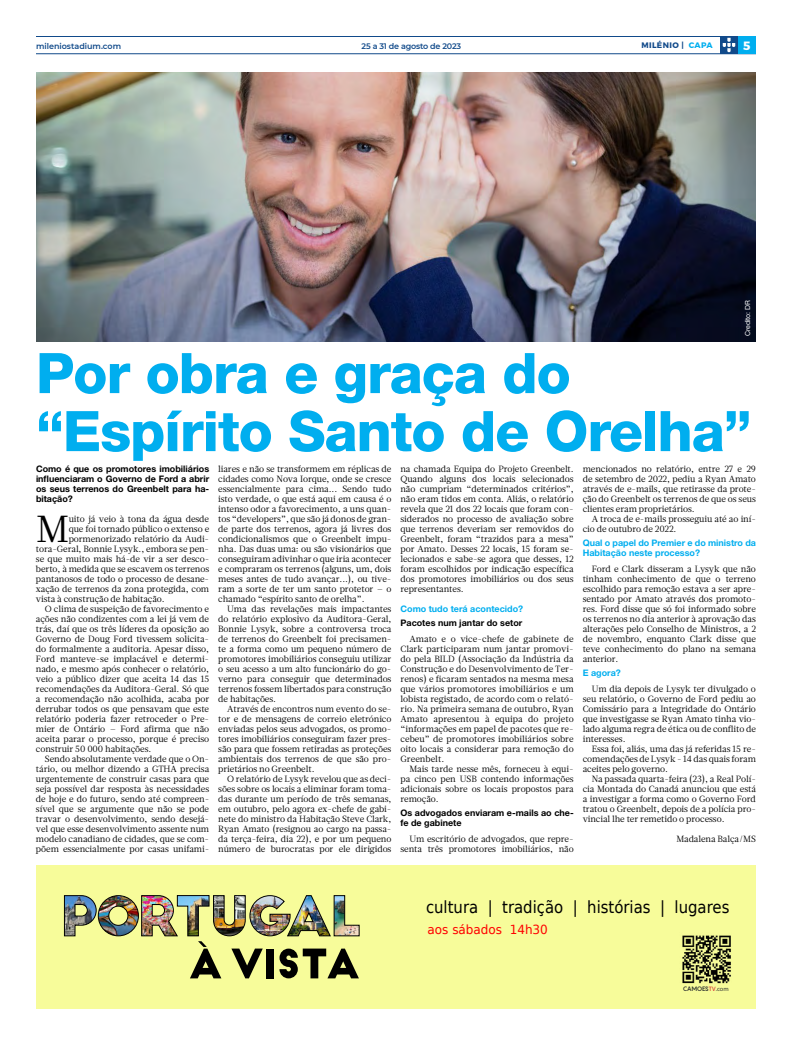
<style>
.page{position:relative;width:792px;height:1044px;background:#fff}
.page>*{position:absolute;margin:0;border:0;box-sizing:border-box;transform-origin:0 0}
.t1{font:800 56px/58px "Helvetica Neue LT Std";letter-spacing:-.02em;color:#00aeef}
.t2{font:37.6px "Glosa";color:#000}
.t3{font:16.7px "DejaVu Sans";color:#000;scale:.89 1}
.t4{font:12.6px "DejaVu Sans";color:#f00;scale:.96 1}
.t5{font:700 12px "Montserrat";color:#fff}
.t6{font:9px/10px "Glosa";letter-spacing:-.01em;color:#000;text-align:justify}
.t7{font:700 9px/10px "Helvetica Neue LT Std";color:#000;text-align:justify}
.t8{font:700 9px/10px "Helvetica Neue LT Std";color:#00aeef}
.t9{font:600 8px "Montserrat";letter-spacing:-.02em;color:#114a8a}
.t10{font:600 8px "Montserrat";color:#114a8a}
.t11{font:700 8px "Montserrat";letter-spacing:.05em;color:#114a8a}
.t12{font:7px "Helvetica Neue LT Std";letter-spacing:-.01em;color:#fff}
.t13{font:700 6.4px "Pangram";letter-spacing:-.07em;color:#333733}
.s1{color:#00aeef}
.s2{font-weight:300;color:#d21f26}
.s3{font-weight:500}
</style>
<div class="page">
<hr style="left:36px;top:54px;width:720px;height:1px;background:#114a8a">
<hr style="left:36px;top:36px;width:720px;height:1px;background:#114a8a">
<svg style="left:720px;top:37px;width:18px;height:17px"></svg>
<svg style="left:723px;top:38px;width:12px;height:14px"></svg>
<div style="left:738px;top:36px;width:18px;height:18px;background:#00aeef"></div>
<div style="left:36px;top:865px;width:720px;height:144px;background:#f7fc9a"></div>
<img style="left:64px;top:895px;width:296px;height:83px">
<img style="left:682px;top:935px;width:49px;height:49px">
<img style="left:36px;top:72px;width:720px;height:270px">
<p class="t10" style="left:36px;top:40px;width:87px">mileniostadium.com</p>
<p class="t9" style="left:362px;top:40px;width:101px">25 a 31 de agosto de 2023</p>
<p class="t11" style="left:641px;top:40px;width:73px">MILÉNIO | <span class="s1">CAPA</span></p>
<h3 class="t5" style="left:743px;top:38px;width:9px">5</h3>
<p class="t12" style="left:744px;top:336px;width:37px;rotate:-90deg">Credito: DR</p>
<h1 class="t1" style="left:36px;top:344px;width:717px">Por obra e graça do “Espírito Santo de Orelha”</h1>
<p class="t7" style="left:36px;top:464px;width:175px">Como é que os promotores imobiliários influenciaram o Governo de Ford a abrir os seus terrenos do Greenbelt para ha&shy;bitação?</p>
<h2 class="t2" style="left:36px;top:504px;width:35px">M</h2>
<p class="t6" style="left:69px;top:514px;width:142px">uito já veio à tona da água desde</p>
<p class="t6" style="left:69px;top:524px;width:142px">que foi tornado público o extenso e</p>
<p class="t6" style="left:69px;top:534px;width:142px">pormenorizado relatório da Audi-</p>
<p class="t6" style="left:36px;top:544px;width:175px">tora-Geral, Bonnie Lysyk., embora se pen-</p>
<p class="t6" style="left:36px;top:554px;width:175px">se que muito mais há-de vir a ser desco-</p>
<p class="t6" style="left:36px;top:564px;width:175px">berto, à medida que se escavem os terrenos</p>
<p class="t6" style="left:36px;top:574px;width:175px">pantanosos de todo o processo de desane-</p>
<p class="t6" style="left:36px;top:584px;width:175px">xação de terrenos da zona protegida, com</p>
<p class="t6" style="left:36px;top:594px;width:130px">vista à construção de habitação.</p>
<p class="t6" style="left:45px;top:604px;width:166px">O clima de suspeição de favorecimento e</p>
<p class="t6" style="left:36px;top:614px;width:175px">ações não condizentes com a lei já vem de</p>
<p class="t6" style="left:36px;top:624px;width:175px">trás, daí que os três líderes da oposição ao</p>
<p class="t6" style="left:36px;top:634px;width:175px">Governo de Doug Ford tivessem solicita-</p>
<p class="t6" style="left:36px;top:644px;width:175px">do formalmente a auditoria. Apesar disso,</p>
<p class="t6" style="left:36px;top:654px;width:175px">Ford manteve-se implacável e determi-</p>
<p class="t6" style="left:36px;top:664px;width:175px">nado, e mesmo após conhecer o relatório,</p>
<p class="t6" style="left:36px;top:674px;width:175px">veio a público dizer que aceita 14 das 15</p>
<p class="t6" style="left:36px;top:684px;width:175px">recomendações da Auditora-Geral. Só que</p>
<p class="t6" style="left:36px;top:694px;width:175px">a recomendação não acolhida, acaba por</p>
<p class="t6" style="left:36px;top:704px;width:175px">derrubar todos os que pensavam que este</p>
<p class="t6" style="left:36px;top:714px;width:175px">relatório poderia fazer retroceder o Pre-</p>
<p class="t6" style="left:36px;top:724px;width:175px">mier de Ontário – Ford afirma que não</p>
<p class="t6" style="left:36px;top:734px;width:175px">aceita parar o processo, porque é preciso</p>
<p class="t6" style="left:36px;top:744px;width:117px">construir 50 000 habitações.</p>
<p class="t6" style="left:45px;top:754px;width:166px">Sendo absolutamente verdade que o On-</p>
<p class="t6" style="left:36px;top:764px;width:175px">tário, ou melhor dizendo a GTHA precisa</p>
<p class="t6" style="left:36px;top:774px;width:175px">urgentemente de construir casas para que</p>
<p class="t6" style="left:36px;top:784px;width:175px">seja possível dar resposta às necessidades</p>
<p class="t6" style="left:36px;top:794px;width:175px">de hoje e do futuro, sendo até compreen-</p>
<p class="t6" style="left:36px;top:804px;width:175px">sível que se argumente que não se pode</p>
<p class="t6" style="left:36px;top:814px;width:175px">travar o desenvolvimento, sendo desejá-</p>
<p class="t6" style="left:36px;top:824px;width:175px">vel que esse desenvolvimento assente num</p>
<p class="t6" style="left:36px;top:834px;width:175px">modelo canadiano de cidades, que se com-</p>
<p class="t6" style="left:36px;top:844px;width:175px">põem essencialmente por casas unifami-</p>
<p class="t6" style="left:218px;top:464px;width:175px">liares e não se transformem em réplicas de cidades como Nova Iorque, onde se cresce essencialmente para cima... Sendo tudo isto verdade, o que está aqui em causa é o intenso odor a favorecimento, a uns quan&shy;tos “developers”, que são já donos de gran&shy;de parte dos terrenos, agora já livres dos condicionalismos que o Greenbelt impu&shy;nha. Das duas uma: ou são visionários que conseguiram adivinhar o que iria acontecer e compraram os terrenos (alguns, um, dois meses antes de tudo avançar...), ou tive&shy;ram a sorte de ter um santo protetor – o chamado “espírito santo de orelha”.</p>
<p class="t6" style="left:218px;top:604px;width:175px;text-indent:9px">Uma das revelações mais impactantes do relatório explosivo da Auditora-Geral, Bonnie Lysyk, sobre a controversa troca de terrenos do Greenbelt foi precisamen&shy;te a forma como um pequeno número de promotores imobiliários conseguiu utilizar o seu acesso a um alto funcionário do go&shy;verno para conseguir que determinados terrenos fossem libertados para construção de habitações.</p>
<p class="t6" style="left:218px;top:704px;width:175px;text-indent:9px">Através de encontros num evento do se&shy;tor e de mensagens de correio eletrónico enviadas pelos seus advogados, os promo&shy;tores imobiliários conseguiram fazer pres&shy;são para que fossem retiradas as proteções ambientais dos terrenos de que são pro&shy;prietários no Greenbelt.</p>
<p class="t6" style="left:218px;top:774px;width:175px;text-indent:9px">O relatório de Lysyk revelou que as deci&shy;sões sobre os locais a eliminar foram toma&shy;das durante um período de três semanas, em outubro, pelo agora ex-chefe de gabi&shy;nete do ministro da Habitação Steve Clark, Ryan Amato (resignou ao cargo na passa&shy;da terça-feira, dia 22), e por um pequeno número de burocratas por ele dirigidos</p>
<p class="t6" style="left:400px;top:464px;width:175px">na chamada Equipa do Projeto Greenbelt.<br>Quando alguns dos locais selecionados não cumpriam “determinados critérios”, não eram tidos em conta. Aliás, o relatório revela que 21 dos 22 locais que foram con&shy;siderados no processo de avaliação sobre que terrenos deveriam ser removidos do Greenbelt, foram “trazidos para a mesa” por Amato. Desses 22 locais, 15 foram se&shy;lecionados e sabe-se agora que desses, 12 foram escolhidos por indicação específica dos promotores imobiliários ou dos seus representantes.</p>
<p class="t8" style="left:400px;top:604px;width:124px">Como tudo terá acontecido?</p>
<p class="t7" style="left:400px;top:618px;width:123px">Pacotes num jantar do setor</p>
<p class="t6" style="left:400px;top:634px;width:175px;text-indent:9px">Amato e o vice-chefe de gabinete de Clark participaram num jantar promovi&shy;do pela BILD (Associação da Indústria da Construção e do Desenvolvimento de Ter&shy;renos) e ficaram sentados na mesma mesa que vários promotores imobiliários e um lobista registado, de acordo com o relató&shy;rio. Na primeira semana de outubro, Ryan Amato apresentou à equipa do projeto “informações em papel de pacotes que re&shy;cebeu” de promotores imobiliários sobre oito locais a considerar para remoção do Greenbelt.</p>
<p class="t6" style="left:400px;top:764px;width:175px;text-indent:9px">Mais tarde nesse mês, forneceu à equi&shy;pa cinco pen USB contendo informações adicionais sobre os locais propostos para remoção.</p>
<p class="t7" style="left:400px;top:808px;width:175px">Os advogados enviaram e-mails ao che&shy;fe de gabinete</p>
<p class="t6" style="left:400px;top:834px;width:175px;text-align:right">Um escritório de advogados, que repre&shy;senta três promotores imobiliários, não</p>
<p class="t6" style="left:583px;top:464px;width:175px">mencionados no relatório, entre 27 e 29 de setembro de 2022, pediu a Ryan Amato através de e-mails, que retirasse da prote&shy;ção do Greenbelt os terrenos de que os seus clientes eram proprietários.</p>
<p class="t6" style="left:583px;top:514px;width:175px;text-indent:9px">A troca de e-mails prosseguiu até ao iní&shy;cio de outubro de 2022.</p>
<p class="t8" style="left:583px;top:538px;width:175px">Qual o papel do Premier e do ministro da<br>Habitação neste processo?</p>
<p class="t6" style="left:583px;top:564px;width:175px;text-indent:9px">Ford e Clark disseram a Lysyk que não tinham conhecimento de que o terreno escolhido para remoção estava a ser apre&shy;sentado por Amato através dos promoto&shy;res. Ford disse que só foi informado sobre os terrenos no dia anterior à aprovação das alterações pelo Conselho de Ministros, a 2 de novembro, enquanto Clark disse que teve conhecimento do plano na semana anterior.</p>
<p class="t8" style="left:583px;top:668px;width:40px">E agora?</p>
<p class="t6" style="left:583px;top:684px;width:175px;text-indent:9px">Um dia depois de Lysyk ter divulgado o seu relatório, o Governo de Ford pediu ao Comissário para a Integridade do Ontário que investigasse se Ryan Amato tinha vio&shy;lado alguma regra de ética ou de conflito de interesses.</p>
<p class="t6" style="left:583px;top:744px;width:175px;text-indent:9px">Essa foi, aliás, uma das já referidas 15 re&shy;comendações de Lysyk - 14 das quais foram aceites pelo governo.</p>
<p class="t6" style="left:583px;top:774px;width:175px;text-indent:9px">Na passada quarta-feira (23), a Real Polí&shy;cia Montada do Canadá anunciou que está a investigar a forma como o Governo Ford tratou o Greenbelt, depois de a polícia pro&shy;vincial lhe ter remetido o processo.</p>
<p class="t6" style="left:676px;top:834px;width:81px">Madalena Balça/MS</p>
<h3 class="t3" style="left:426px;top:892px;width:342px">cultura | tradição | histórias | lugares</h3>
<h3 class="t4" style="left:428px;top:919px;width:127px">aos sábados 14h30</h3>
<p class="t13" style="left:683px;top:984px;width:47px">CAMOES<span class="s2">TV</span><span class="s3">.com</span></p>
</div>
